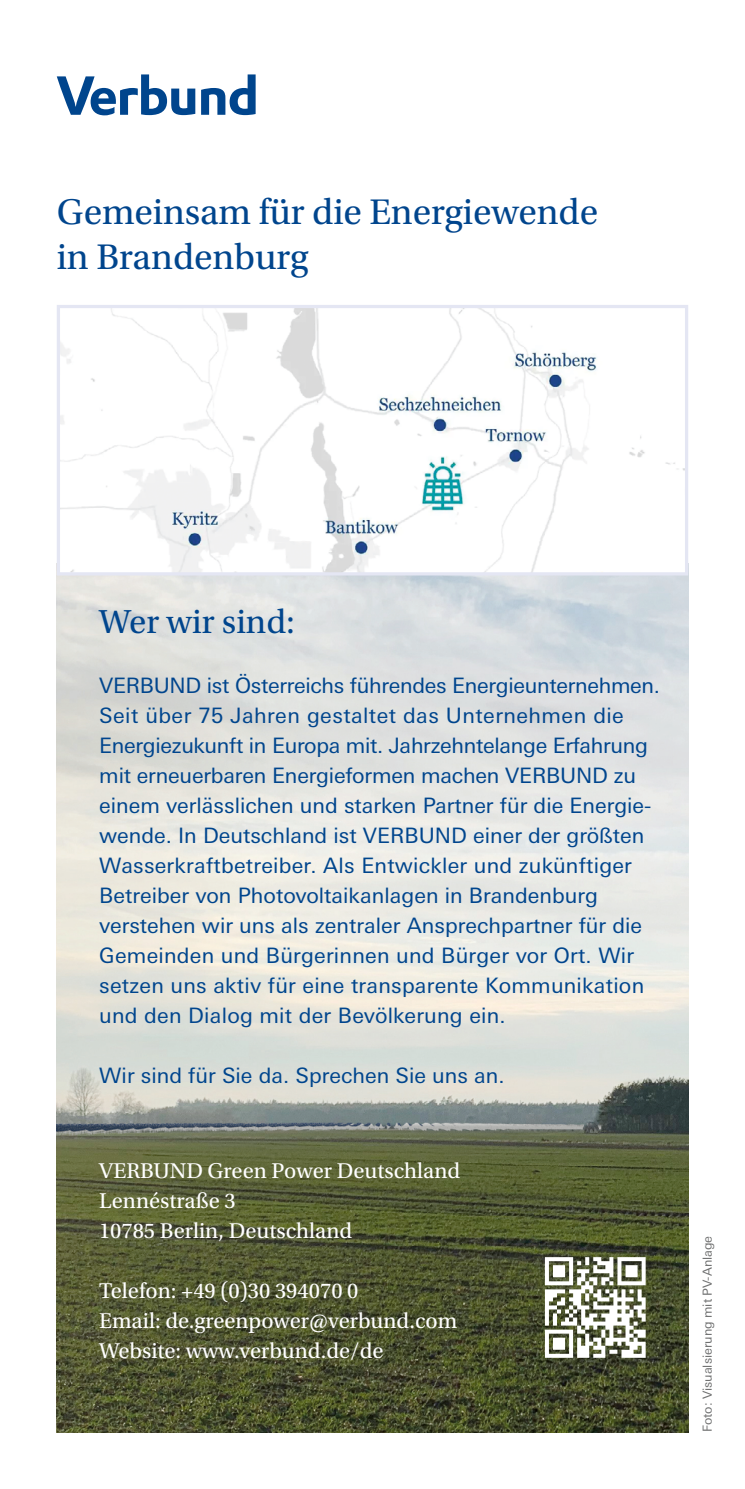
<style>
.page{position:relative;width:745px;height:1489px;background:#fff}
.page>*{position:absolute;margin:0;border:0;box-sizing:border-box;transform-origin:0 0}
.t1{font:37.5px/45px "Utopia Std";letter-spacing:-.005em;color:#00458d}
.t2{font:35px "Utopia Std";color:#00458d}
.t3{font:22.5px/30px "Utopia Std";color:#fff}
.t4{font:21.25px/30px "Univers Next Pro";color:#00458d}
.t5{font:12.5px "Univers Next Pro";letter-spacing:-.005em;color:#6f7070}
</style>
<div class="page">
<svg style="left:201px;top:74px;width:54px;height:41px"></svg>
<svg style="left:57px;top:74px;width:138px;height:41px"></svg>
<img style="left:57px;top:577px;width:630px;height:854px">
<svg style="left:544px;top:1256px;width:101px;height:101px"></svg>
<svg style="left:56px;top:305px;width:633px;height:272px"></svg>
<h1 class="t1" style="left:57px;top:190px;width:542px">Gemeinsam für die Energiewende in Brandenburg</h1>
<h2 class="t2" style="left:99px;top:602px;width:197px">Wer wir sind:</h2>
<p class="t4" style="left:99px;top:670px;width:562px">VERBUND ist Österreichs führendes Energieunternehmen.<br>Seit über 75 Jahren gestaltet das Unternehmen die Energiezukunft in Europa mit. Jahrzehntelange Erfahrung mit erneuerbaren Energieformen machen VERBUND zu einem verlässlichen und starken Partner für die Energie&shy;wende. In Deutschland ist VERBUND einer der größten Wasserkraftbetreiber. Als Entwickler und zukünftiger Betreiber von Photovoltaikanlagen in Brandenburg verstehen wir uns als zentraler Ansprechpartner für die Gemeinden und Bürgerinnen und Bürger vor Ort. Wir setzen uns aktiv für eine transparente Kommunikation und den Dialog mit der Bevölkerung ein.</p>
<p class="t4" style="left:99px;top:1060px;width:406px">Wir sind für Sie da. Sprechen Sie uns an.</p>
<p class="t3" style="left:99px;top:1155px;width:362px">VERBUND Green Power Deutschland<br>Lennéstraße 3<br>10785 Berlin, Deutschland</p>
<p class="t3" style="left:99px;top:1275px;width:359px">Telefon: +49 (0)30 394070 0<br>Email: de.greenpower@verbund.com<br>Website: www.verbund.de/de</p>
<p class="t5" style="left:699px;top:1431px;width:198px;rotate:-90deg">Foto: Visualsierung mit PV-Anlage</p>
</div>
